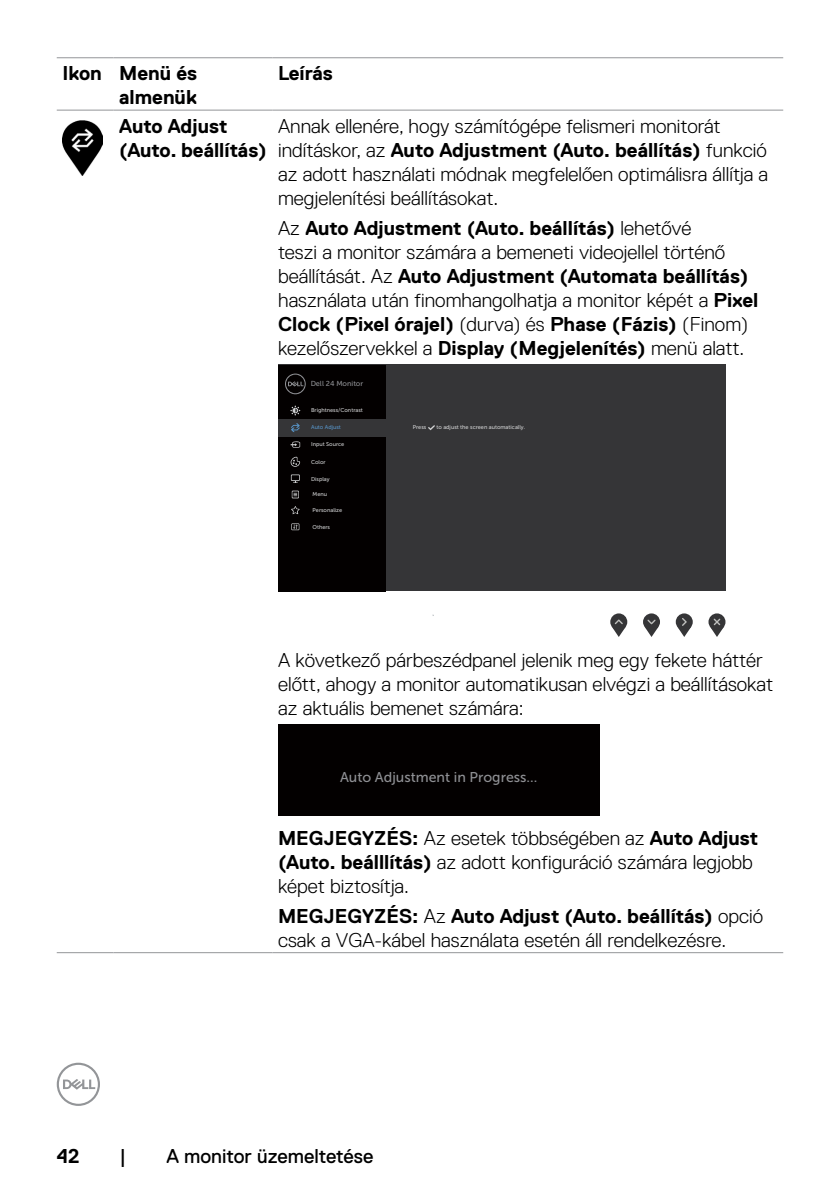
<style>
.page{position:relative;width:840px;height:1191px;background:#fff}
.page>*{position:absolute;margin:0;border:0;box-sizing:border-box;transform-origin:0 0}
.t1{font:300 20px/24px "Dell Replica";color:#000}
.t2{font:700 20px/24px "Dell Replica";color:#000;text-align:right}
.t3{font:20px "Dell Replica";color:#000}
.t4{font:14.2px "Museo Sans For Dell 500";color:#8f9094}
.t5{font:7.2px "Museo Sans For Dell 500";color:#8f9094}
.t6{font:5.6px "Museo Sans For Dell 500";color:#d0d1d2}
.t7{font:5.6px "Museo Sans For Dell 500";letter-spacing:.005em;color:#5793c6}
.s1{font-weight:700}
</style>
<div class="page">
<svg style="left:57px;top:1062px;width:43px;height:44px"></svg>
<hr style="left:57px;top:952px;width:56px;height:1px;background:#939598">
<hr style="left:113px;top:952px;width:159px;height:1px;background:#939598">
<hr style="left:272px;top:952px;width:510px;height:1px;background:#939598">
<hr style="left:57px;top:57px;width:56px;height:1px;background:#939598">
<hr style="left:113px;top:57px;width:159px;height:1px;background:#939598">
<hr style="left:272px;top:57px;width:510px;height:1px;background:#939598">
<hr style="left:57px;top:110px;width:56px;height:1px;background:#939598">
<hr style="left:113px;top:110px;width:159px;height:1px;background:#939598">
<hr style="left:272px;top:110px;width:510px;height:1px;background:#939598">
<img style="left:62px;top:120px;width:40px;height:55px">
<div style="left:278px;top:365px;width:447px;height:226px;background:#353537"></div>
<div style="left:278px;top:365px;width:107px;height:226px;background:#030000"></div>
<div style="left:278px;top:419px;width:109px;height:17px;background:#353537"></div>
<svg style="left:285px;top:373px;width:20px;height:21px"></svg>
<svg style="left:291px;top:423px;width:8px;height:9px"></svg>
<svg style="left:290px;top:441px;width:10px;height:7px"></svg>
<svg style="left:290px;top:456px;width:10px;height:11px"></svg>
<svg style="left:291px;top:474px;width:9px;height:7px"></svg>
<div style="left:291px;top:475px;width:8px;height:5px;background:#030000"></div>
<svg style="left:291px;top:506px;width:9px;height:8px"></svg>
<svg style="left:291px;top:490px;width:8px;height:8px"></svg>
<svg style="left:292px;top:491px;width:6px;height:6px"></svg>
<svg style="left:291px;top:523px;width:8px;height:7px"></svg>
<svg style="left:292px;top:524px;width:6px;height:5px"></svg>
<svg style="left:290px;top:405px;width:10px;height:10px"></svg>
<div style="left:610px;top:613px;width:17px;height:17px;background:#353537;border-radius:50%"></div>
<svg style="left:612px;top:619px;width:13px;height:18px"></svg>
<svg style="left:642px;top:613px;width:17px;height:17px"></svg>
<svg style="left:644px;top:619px;width:14px;height:18px"></svg>
<svg style="left:675px;top:613px;width:17px;height:17px"></svg>
<svg style="left:677px;top:618px;width:13px;height:19px"></svg>
<svg style="left:708px;top:613px;width:17px;height:17px"></svg>
<svg style="left:710px;top:618px;width:13px;height:19px"></svg>
<svg style="left:428px;top:425px;width:6px;height:5px"></svg>
<div style="left:278px;top:724px;width:321px;height:91px;background:#030000"></div>
<p class="t2" style="left:62px;top:62px;width:136px">Ikon Menü és almenük</p>
<p class="t2" style="left:278px;top:62px;width:56px">Leírás</p>
<p class="t2" style="left:119px;top:114px;width:149px;text-align:left">Auto Adjust (Auto. beállítás)</p>
<p class="t1" style="left:278px;top:114px;width:491px">Annak ellenére, hogy számítógépe felismeri monitorát indításkor, az <span class="s1">Auto Adjustment (Auto. beállítás)</span> funkció az adott használati módnak megfelelően optimálisra állítja a megjelenítési beállításokat.</p>
<p class="t1" style="left:278px;top:216px;width:481px">Az <span class="s1">Auto Adjustment (Auto. beállítás)</span> lehetővé<br>teszi a monitor számára a bemeneti videojellel történő beállítását. Az <span class="s1">Auto Adjustment (Automata beállítás) </span>használata után finomhangolhatja a monitor képét a <span class="s1">Pixel Clock (Pixel órajel)</span> (durva) és <span class="s1">Phase (Fázis)</span> (Finom) kezelőszervekkel a <span class="s1">Display (Megjelenítés)</span> menü alatt.</p>
<p class="t5" style="left:310px;top:380px;width:54px">Dell 24 Monitor</p>
<p class="t7" style="left:311px;top:424px;width:31px">Auto Adjust</p>
<p class="t6" style="left:311px;top:441px;width:35px">Input Source</p>
<p class="t6" style="left:311px;top:458px;width:16px">Color</p>
<p class="t6" style="left:311px;top:475px;width:20px">Display</p>
<p class="t6" style="left:312px;top:507px;width:31px">Personalize</p>
<p class="t6" style="left:311px;top:407px;width:53px">Brightness/Contrast</p>
<p class="t6" style="left:412px;top:424px;width:15px">Press</p>
<p class="t6" style="left:436px;top:424px;width:90px">to adjust the screen automatically.</p>
<p class="t6" style="left:312px;top:491px;width:16px">Menu</p>
<p class="t6" style="left:312px;top:524px;width:19px">Others</p>
<p class="t1" style="left:278px;top:648px;width:496px">A következő párbeszédpanel jelenik meg egy fekete háttér előtt, ahogy a monitor automatikusan elvégzi a beállításokat az aktuális bemenet számára:</p>
<p class="t4" style="left:340px;top:769px;width:199px">Auto Adjustment in Progress...</p>
<p class="t1" style="left:278px;top:826px;width:481px"><span class="s1">MEGJEGYZÉS:</span> Az esetek többségében az <span class="s1">Auto Adjust (Auto. beálllítás)</span> az adott konfiguráció számára legjobb képet biztosítja.</p>
<p class="t1" style="left:278px;top:904px;width:486px"><span class="s1">MEGJEGYZÉS:</span> Az <span class="s1">Auto Adjust (Auto. beállítás)</span> opció csak a VGA-kábel használata esetén áll rendelkezésre.</p>
<p class="t2" style="left:57px;top:1143px;width:24px">42</p>
<p class="t3" style="left:119px;top:1144px;width:8px">|</p>
<p class="t3" style="left:166px;top:1144px;width:208px">A monitor üzemeltetése</p>
</div>
